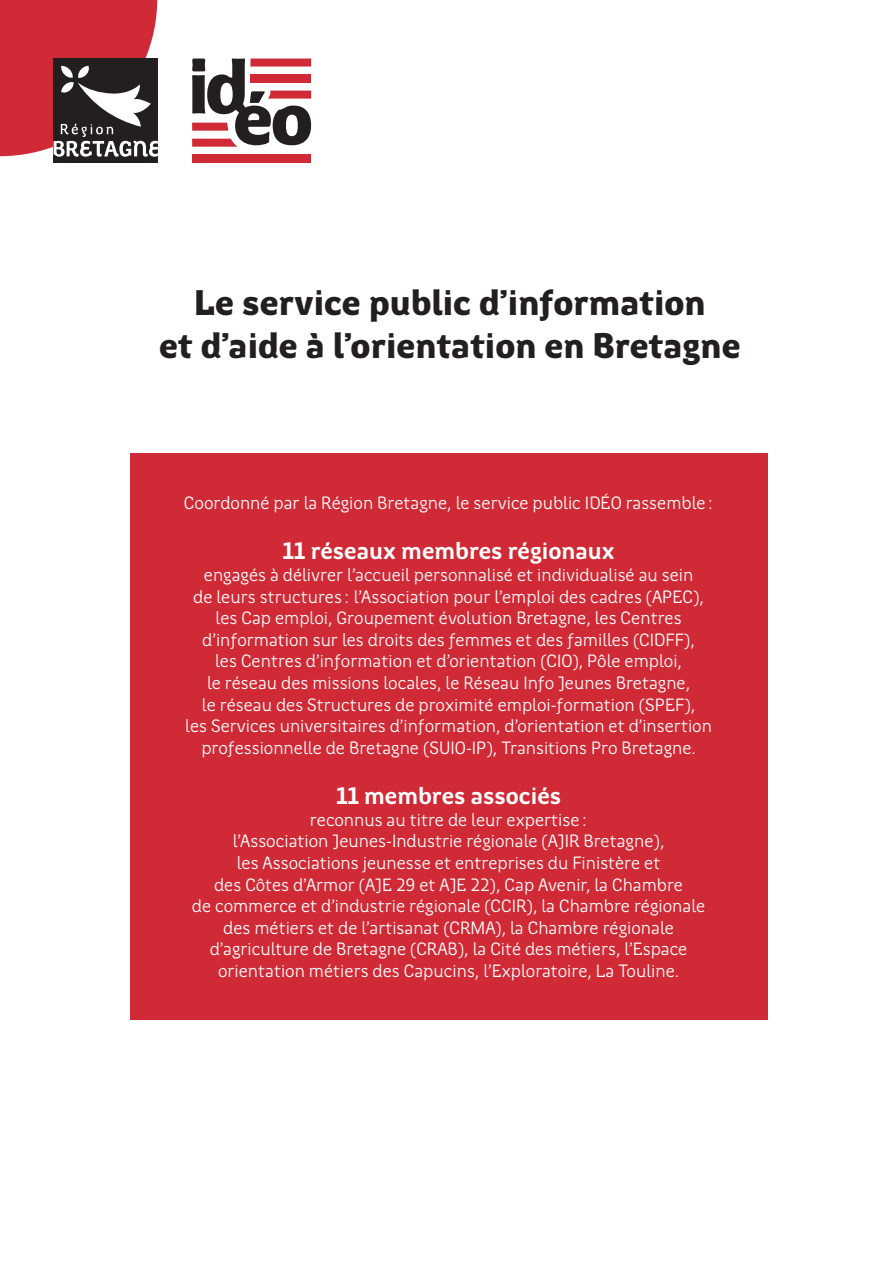
<style>
.page{position:relative;width:893px;height:1263px;background:#fff}
.page>*{position:absolute;margin:0;border:0;box-sizing:border-box;transform-origin:0 0}
.t1{font:900 36px/43.2px "Region Bretagne New";color:#231f20;text-align:center}
.t2{font:700 24px "Region Bretagne New";color:#fff}
.t3{font:18px/21.6px "Region Bretagne New";color:#fff;text-align:center}
</style>
<div class="page">
<div style="left:130px;top:453px;width:637px;height:566px;background:#cf2a36"></div>
<div style="left:192px;top:155px;width:119px;height:8px;background:#cf2a36"></div>
<svg style="left:192px;top:59px;width:119px;height:88px"></svg>
<div style="left:54px;top:58px;width:104px;height:105px;background:#231f20"></div>
<svg style="left:0;top:0;width:158px;height:157px"></svg>
<p class="t1" style="left:159px;top:282px;width:583px">Le service public d’information<br>et d’aide à l’orientation en Bretagne</p>
<p class="t3" style="left:184px;top:492px;width:531px">Coordonné par la Région Bretagne, le service public IDÉO rassemble:</p>
<p class="t2" style="left:282px;top:538px;width:334px">11 réseaux membres régionaux</p>
<p class="t3" style="left:185px;top:564px;width:528px">engagés à délivrer l’accueil personnalisé et individualisé au sein<br>de leurs structures : l’Association pour l’emploi des cadres (APEC), les Cap emploi, Groupement évolution Bretagne, les Centres d’information sur les droits des femmes et des familles (CIDFF),<br>les Centres d’information et d’orientation (CIO), Pôle emploi,<br>le réseau des missions locales, le Réseau Info Jeunes Bretagne,<br>le réseau des Structures de proximité emploi-formation (SPEF),<br>les Services universitaires d’information, d’orientation et d’insertion professionnelle de Bretagne (SUIO-IP), Transitions Pro Bretagne.</p>
<p class="t2" style="left:336px;top:783px;width:227px">11 membres associés</p>
<p class="t3" style="left:310px;top:809px;width:279px">reconnus au titre de leur expertise:</p>
<p class="t3" style="left:192px;top:831px;width:515px">l’Association Jeunes-Industrie régionale (AJIR Bretagne),<br>les Associations jeunesse et entreprises du Finistère et<br>des Côtes d’Armor (AJE 29 et AJE 22), Cap Avenir, la Chambre<br>de commerce et d’industrie régionale (CCIR), la Chambre régionale des métiers et de l’artisanat (CRMA), la Chambre régionale d’agriculture de Bretagne (CRAB), la Cité des métiers, l’Espace orientation métiers des Capucins, l’Exploratoire, La Touline.</p>
</div>
